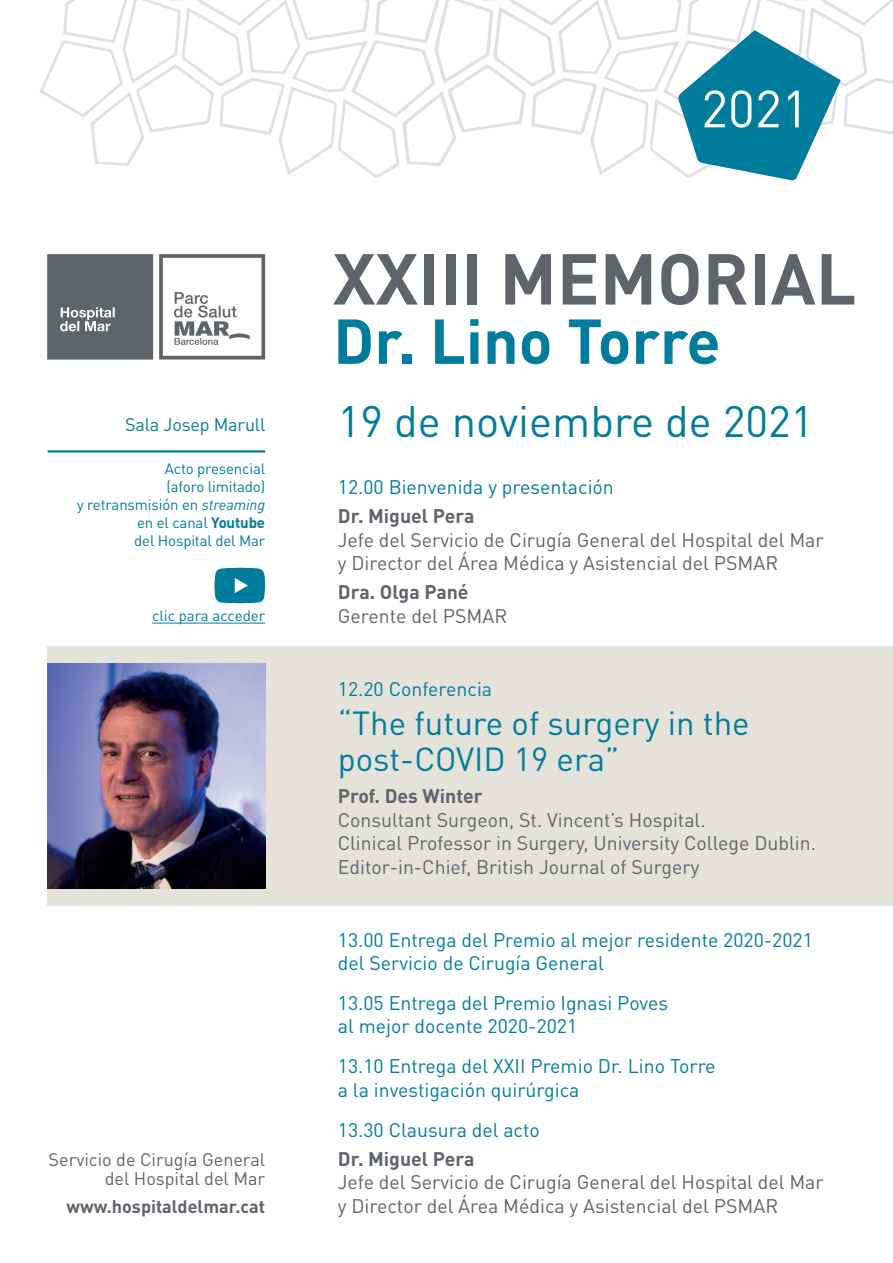
<style>
.page{position:relative;width:893px;height:1263px;background:#fff}
.page>*{position:absolute;margin:0;border:0;box-sizing:border-box;transform-origin:0 0}
.t1{font:700 70.8px "DIN Pro";color:#5f646b}
.t2{font:700 62.4px "DIN Pro";color:#007c9d}
.t3{font:51.45px "DIN Pro";color:#fff}
.t4{font:43.5px "DIN Pro";color:#007c9d}
.t5{font:33px/36px "DIN Pro";color:#007c9d}
.t6{font:19.5px/23.4px "DIN Pro";color:#5f646b}
.t7{font:19.5px/23.4px "DIN Pro";color:#007c9d}
.t8{font:700 19.5px "DIN Pro";color:#5f646b}
.t9{font:18px/19px "DIN Pro";color:#5f646b;text-align:right}
.t10{font:700 18px "DIN Pro";color:#5f646b}
.t11{font:18px "DIN Pro";letter-spacing:-.01em;color:#007c9d}
.t12{font:15px/18px "DIN Pro";letter-spacing:-.01em;color:#007c9d;text-align:right}
.s1{font-style:italic}
.s2{font-weight:700}
</style>
<div class="page">
<div style="left:47px;top:646px;width:846px;height:260px;background:#e5e2da"></div>
<img style="left:47px;top:664px;width:218px;height:224px">
<svg style="left:47px;top:254px;width:218px;height:106px"></svg>
<svg style="left:39px;top:0;width:854px;height:181px"></svg>
<hr style="left:48px;top:450px;width:217px;height:2px;background:#007c9d">
<hr style="left:152px;top:623px;width:113px;height:1px;background:#007c9d">
<svg style="left:214px;top:568px;width:52px;height:35px;background:#218da9"></svg>
<p class="t11" style="left:125px;top:411px;width:142px">Sala Josep Marull</p>
<p class="t12" style="left:77px;top:458px;width:190px">Acto presencial<br>(aforo limitado)<br>y retransmisión en <span class="s1">streaming </span>en el canal <span class="s2">Youtube<br></span>del Hospital del Mar</p>
<p class="t12" style="left:152px;top:605px;width:115px">clic para acceder</p>
<p class="t9" style="left:49px;top:1148px;width:218px">Servicio de Cirugía General del Hospital del Mar</p>
<p class="t10" style="left:67px;top:1191px;width:200px">www.hospitaldelmar.cat</p>
<h3 class="t3" style="left:701px;top:68px;width:109px">2021</h3>
<h1 class="t1" style="left:333px;top:220px;width:525px">XXIII MEMORIAL</h1>
<h2 class="t2" style="left:333px;top:289px;width:389px">Dr. Lino Torre</h2>
<h3 class="t4" style="left:338px;top:387px;width:477px">19 de noviembre de 2021</h3>
<p class="t7" style="left:338px;top:473px;width:278px">12.00 Bienvenida y presentación</p>
<p class="t8" style="left:338px;top:500px;width:138px">Dr. Miguel Pera</p>
<p class="t6" style="left:338px;top:526px;width:487px">Jefe del Servicio de Cirugía General del Hospital del Mar y Director del Área Médica y Asistencial del PSMAR</p>
<p class="t8" style="left:338px;top:576px;width:132px">Dra. Olga Pané</p>
<p class="t6" style="left:338px;top:602px;width:171px">Gerente del PSMAR</p>
<p class="t7" style="left:338px;top:675px;width:156px">12.20 Conferencia</p>
<h3 class="t5" style="left:338px;top:702px;width:413px">“The future of surgery in the post-COVID 19 era”</h3>
<p class="t8" style="left:338px;top:780px;width:146px">Prof. Des Winter</p>
<p class="t6" style="left:338px;top:806px;width:480px">Consultant Surgeon, St. Vincent’s Hospital.<br>Clinical Professor in Surgery, University College Dublin.<br>Editor-in-Chief, British Journal of Surgery</p>
<p class="t7" style="left:338px;top:926px;width:477px">13.00 Entrega del Premio al mejor residente 2020-2021 del Servicio de Cirugía General</p>
<p class="t7" style="left:338px;top:989px;width:332px">13.05 Entrega del Premio Ignasi Poves al mejor docente 2020-2021</p>
<p class="t7" style="left:338px;top:1052px;width:379px">13.10 Entrega del XXII Premio Dr. Lino Torre a la investigación quirúrgica</p>
<p class="t7" style="left:338px;top:1116px;width:204px">13.30 Clausura del acto</p>
<p class="t8" style="left:338px;top:1142px;width:138px">Dr. Miguel Pera</p>
<p class="t6" style="left:338px;top:1169px;width:487px">Jefe del Servicio de Cirugía General del Hospital del Mar y Director del Área Médica y Asistencial del PSMAR</p>
</div>
